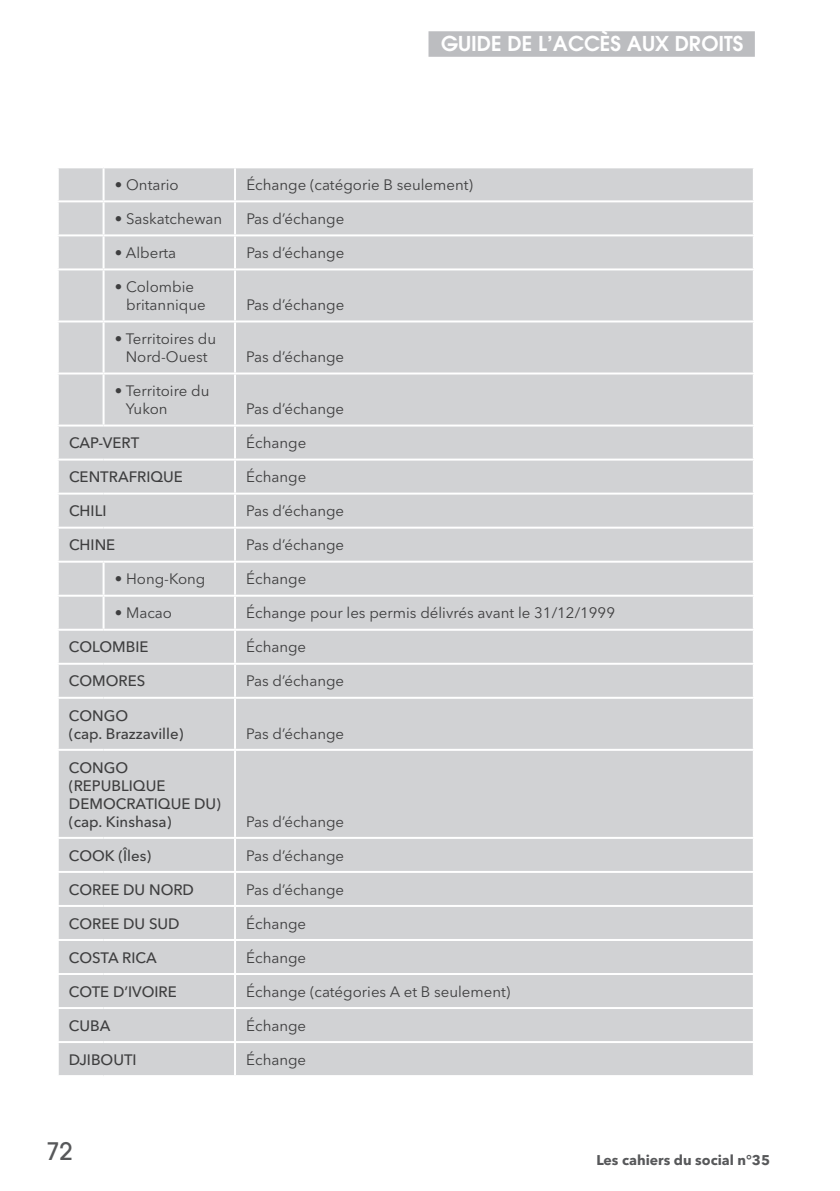
<style>
.page{position:relative;width:840px;height:1191px;background:#fff}
.page>*{position:absolute;margin:0;border:0;box-sizing:border-box;transform-origin:0 0}
.t1{font:500 24px "ITC Avant Garde Pro";color:#57585a}
.t2{font:600 20.4px "ITC Avant Garde Pro";color:#fff}
.t3{font:15px/18px "Avenir Next LT Pro";color:#3e3e3f}
.t4{font:500 15px/18px "Avenir Next LT Pro";color:#3e3e3f}
.t5{font:700 14px "Avenir Next LT Pro";color:#57585a}
</style>
<div class="page">
<div style="left:428px;top:31px;width:326px;height:26px;background:#bcbdc0"></div>
<div style="left:59px;top:168px;width:693px;height:907px;background:#d1d2d4"></div>
<hr style="left:102px;top:168px;width:2px;height:32px;background:#fff">
<hr style="left:234px;top:168px;width:2px;height:32px;background:#fff">
<hr style="left:57px;top:200px;width:46px;height:2px;background:#fff">
<hr style="left:103px;top:200px;width:132px;height:2px;background:#fff">
<hr style="left:102px;top:202px;width:2px;height:32px;background:#fff">
<hr style="left:235px;top:200px;width:519px;height:2px;background:#fff">
<hr style="left:234px;top:202px;width:2px;height:32px;background:#fff">
<hr style="left:57px;top:234px;width:46px;height:2px;background:#fff">
<hr style="left:103px;top:234px;width:132px;height:2px;background:#fff">
<hr style="left:102px;top:236px;width:2px;height:32px;background:#fff">
<hr style="left:235px;top:234px;width:519px;height:2px;background:#fff">
<hr style="left:234px;top:236px;width:2px;height:32px;background:#fff">
<hr style="left:57px;top:268px;width:46px;height:2px;background:#fff">
<hr style="left:103px;top:268px;width:132px;height:2px;background:#fff">
<hr style="left:102px;top:270px;width:2px;height:50px;background:#fff">
<hr style="left:235px;top:268px;width:519px;height:2px;background:#fff">
<hr style="left:234px;top:270px;width:2px;height:50px;background:#fff">
<hr style="left:57px;top:320px;width:46px;height:2px;background:#fff">
<hr style="left:103px;top:320px;width:132px;height:2px;background:#fff">
<hr style="left:102px;top:322px;width:2px;height:50px;background:#fff">
<hr style="left:235px;top:320px;width:519px;height:2px;background:#fff">
<hr style="left:234px;top:322px;width:2px;height:50px;background:#fff">
<hr style="left:57px;top:372px;width:46px;height:2px;background:#fff">
<hr style="left:103px;top:372px;width:132px;height:2px;background:#fff">
<hr style="left:102px;top:374px;width:2px;height:50px;background:#fff">
<hr style="left:235px;top:372px;width:519px;height:2px;background:#fff">
<hr style="left:234px;top:374px;width:2px;height:50px;background:#fff">
<hr style="left:57px;top:424px;width:46px;height:2px;background:#fff">
<hr style="left:103px;top:424px;width:132px;height:2px;background:#fff">
<hr style="left:235px;top:424px;width:519px;height:2px;background:#fff">
<hr style="left:234px;top:426px;width:2px;height:32px;background:#fff">
<hr style="left:57px;top:458px;width:46px;height:2px;background:#fff">
<hr style="left:103px;top:458px;width:132px;height:2px;background:#fff">
<hr style="left:235px;top:458px;width:519px;height:2px;background:#fff">
<hr style="left:234px;top:460px;width:2px;height:32px;background:#fff">
<hr style="left:57px;top:492px;width:46px;height:2px;background:#fff">
<hr style="left:103px;top:492px;width:132px;height:2px;background:#fff">
<hr style="left:235px;top:492px;width:519px;height:2px;background:#fff">
<hr style="left:234px;top:494px;width:2px;height:32px;background:#fff">
<hr style="left:57px;top:526px;width:46px;height:2px;background:#fff">
<hr style="left:103px;top:526px;width:132px;height:2px;background:#fff">
<hr style="left:235px;top:526px;width:519px;height:2px;background:#fff">
<hr style="left:234px;top:528px;width:2px;height:32px;background:#fff">
<hr style="left:57px;top:560px;width:46px;height:2px;background:#fff">
<hr style="left:103px;top:560px;width:132px;height:2px;background:#fff">
<hr style="left:102px;top:562px;width:2px;height:32px;background:#fff">
<hr style="left:235px;top:560px;width:519px;height:2px;background:#fff">
<hr style="left:234px;top:562px;width:2px;height:32px;background:#fff">
<hr style="left:57px;top:594px;width:46px;height:2px;background:#fff">
<hr style="left:103px;top:594px;width:132px;height:2px;background:#fff">
<hr style="left:102px;top:596px;width:2px;height:33px;background:#fff">
<hr style="left:235px;top:594px;width:519px;height:2px;background:#fff">
<hr style="left:234px;top:596px;width:2px;height:33px;background:#fff">
<hr style="left:57px;top:629px;width:46px;height:2px;background:#fff">
<hr style="left:103px;top:629px;width:132px;height:2px;background:#fff">
<hr style="left:235px;top:629px;width:519px;height:2px;background:#fff">
<hr style="left:234px;top:631px;width:2px;height:32px;background:#fff">
<hr style="left:57px;top:663px;width:46px;height:2px;background:#fff">
<hr style="left:103px;top:663px;width:132px;height:2px;background:#fff">
<hr style="left:235px;top:663px;width:519px;height:2px;background:#fff">
<hr style="left:234px;top:665px;width:2px;height:32px;background:#fff">
<hr style="left:57px;top:697px;width:46px;height:2px;background:#fff">
<hr style="left:103px;top:697px;width:132px;height:2px;background:#fff">
<hr style="left:235px;top:697px;width:519px;height:2px;background:#fff">
<hr style="left:234px;top:699px;width:2px;height:50px;background:#fff">
<hr style="left:57px;top:749px;width:46px;height:2px;background:#fff">
<hr style="left:103px;top:749px;width:132px;height:2px;background:#fff">
<hr style="left:235px;top:749px;width:519px;height:2px;background:#fff">
<hr style="left:234px;top:751px;width:2px;height:86px;background:#fff">
<hr style="left:57px;top:837px;width:46px;height:2px;background:#fff">
<hr style="left:103px;top:837px;width:132px;height:2px;background:#fff">
<hr style="left:235px;top:837px;width:519px;height:2px;background:#fff">
<hr style="left:234px;top:839px;width:2px;height:32px;background:#fff">
<hr style="left:57px;top:871px;width:46px;height:2px;background:#fff">
<hr style="left:103px;top:871px;width:132px;height:2px;background:#fff">
<hr style="left:235px;top:871px;width:519px;height:2px;background:#fff">
<hr style="left:234px;top:873px;width:2px;height:32px;background:#fff">
<hr style="left:57px;top:905px;width:46px;height:2px;background:#fff">
<hr style="left:103px;top:905px;width:132px;height:2px;background:#fff">
<hr style="left:235px;top:905px;width:519px;height:2px;background:#fff">
<hr style="left:234px;top:907px;width:2px;height:32px;background:#fff">
<hr style="left:57px;top:939px;width:46px;height:2px;background:#fff">
<hr style="left:103px;top:939px;width:132px;height:2px;background:#fff">
<hr style="left:235px;top:939px;width:519px;height:2px;background:#fff">
<hr style="left:234px;top:941px;width:2px;height:32px;background:#fff">
<hr style="left:57px;top:973px;width:46px;height:2px;background:#fff">
<hr style="left:103px;top:973px;width:132px;height:2px;background:#fff">
<hr style="left:235px;top:973px;width:519px;height:2px;background:#fff">
<hr style="left:234px;top:975px;width:2px;height:32px;background:#fff">
<hr style="left:57px;top:1007px;width:46px;height:2px;background:#fff">
<hr style="left:103px;top:1007px;width:132px;height:2px;background:#fff">
<hr style="left:235px;top:1007px;width:519px;height:2px;background:#fff">
<hr style="left:234px;top:1009px;width:2px;height:32px;background:#fff">
<hr style="left:57px;top:1041px;width:46px;height:2px;background:#fff">
<hr style="left:103px;top:1041px;width:132px;height:2px;background:#fff">
<hr style="left:235px;top:1041px;width:519px;height:2px;background:#fff">
<hr style="left:234px;top:1043px;width:2px;height:32px;background:#fff">
<h2 class="t2" style="left:441px;top:30px;width:304px">GUIDE DE L’ACCÈS AUX DROITS</h2>
<p class="t3" style="left:115px;top:176px;width:65px">• Ontario</p>
<p class="t3" style="left:246px;top:176px;width:228px">Échange (catégorie B seulement)</p>
<p class="t3" style="left:115px;top:210px;width:109px">• Saskatchewan</p>
<p class="t3" style="left:246px;top:210px;width:99px">Pas d’échange</p>
<p class="t3" style="left:115px;top:244px;width:63px">• Alberta</p>
<p class="t3" style="left:246px;top:244px;width:99px">Pas d’échange</p>
<p class="t3" style="left:126px;top:278px;width:81px;text-indent:-11px">• Colombie britannique</p>
<p class="t3" style="left:246px;top:296px;width:99px">Pas d’échange</p>
<p class="t3" style="left:115px;top:330px;width:103px;text-align:center">• Territoires du<br>Nord-Ouest</p>
<p class="t3" style="left:126px;top:382px;width:85px;text-indent:-11px">• Territoire du<br>Yukon</p>
<p class="t3" style="left:246px;top:348px;width:99px">Pas d’échange</p>
<p class="t3" style="left:246px;top:400px;width:99px">Pas d’échange</p>
<p class="t4" style="left:69px;top:434px;width:72px">CAP-VERT</p>
<p class="t3" style="left:246px;top:434px;width:61px">Échange</p>
<p class="t4" style="left:69px;top:468px;width:115px">CENTRAFRIQUE</p>
<p class="t3" style="left:246px;top:468px;width:61px">Échange</p>
<p class="t4" style="left:69px;top:502px;width:39px">CHILI</p>
<p class="t3" style="left:246px;top:502px;width:99px">Pas d’échange</p>
<p class="t4" style="left:69px;top:536px;width:48px">CHINE</p>
<p class="t3" style="left:246px;top:536px;width:99px">Pas d’échange</p>
<p class="t3" style="left:115px;top:570px;width:92px">• Hong-Kong</p>
<p class="t3" style="left:246px;top:570px;width:61px">Échange</p>
<p class="t3" style="left:115px;top:604px;width:59px">• Macao</p>
<p class="t3" style="left:246px;top:604px;width:370px">Échange pour les permis délivrés avant le 31/12/1999</p>
<p class="t4" style="left:69px;top:638px;width:81px">COLOMBIE</p>
<p class="t3" style="left:246px;top:638px;width:61px">Échange</p>
<p class="t4" style="left:69px;top:672px;width:78px">COMORES</p>
<p class="t3" style="left:246px;top:672px;width:99px">Pas d’échange</p>
<p class="t4" style="left:69px;top:706px;width:116px">CONGO<br>(cap. Brazzaville)</p>
<p class="t3" style="left:246px;top:724px;width:99px">Pas d’échange</p>
<p class="t4" style="left:69px;top:758px;width:153px">CONGO (REPUBLIQUE<br>DEMOCRATIQUE DU) (cap. Kinshasa)</p>
<p class="t3" style="left:246px;top:812px;width:99px">Pas d’échange</p>
<p class="t4" style="left:69px;top:846px;width:84px">COOK (Îles)</p>
<p class="t3" style="left:246px;top:846px;width:99px">Pas d’échange</p>
<p class="t4" style="left:69px;top:880px;width:126px">COREE DU NORD</p>
<p class="t3" style="left:246px;top:880px;width:99px">Pas d’échange</p>
<p class="t4" style="left:69px;top:914px;width:112px">COREE DU SUD</p>
<p class="t3" style="left:246px;top:914px;width:61px">Échange</p>
<p class="t4" style="left:69px;top:948px;width:89px">COSTA RICA</p>
<p class="t3" style="left:246px;top:948px;width:61px">Échange</p>
<p class="t4" style="left:69px;top:982px;width:109px">COTE D’IVOIRE</p>
<p class="t3" style="left:246px;top:982px;width:265px">Échange (catégories A et B seulement)</p>
<p class="t4" style="left:69px;top:1016px;width:43px">CUBA</p>
<p class="t3" style="left:246px;top:1016px;width:61px">Échange</p>
<p class="t4" style="left:69px;top:1050px;width:69px">DJIBOUTI</p>
<p class="t3" style="left:246px;top:1050px;width:61px">Échange</p>
<h1 class="t1" style="left:46px;top:1136px;width:28px">72</h1>
<p class="t5" style="left:596px;top:1151px;width:175px">Les cahiers du social n°35</p>
</div>
